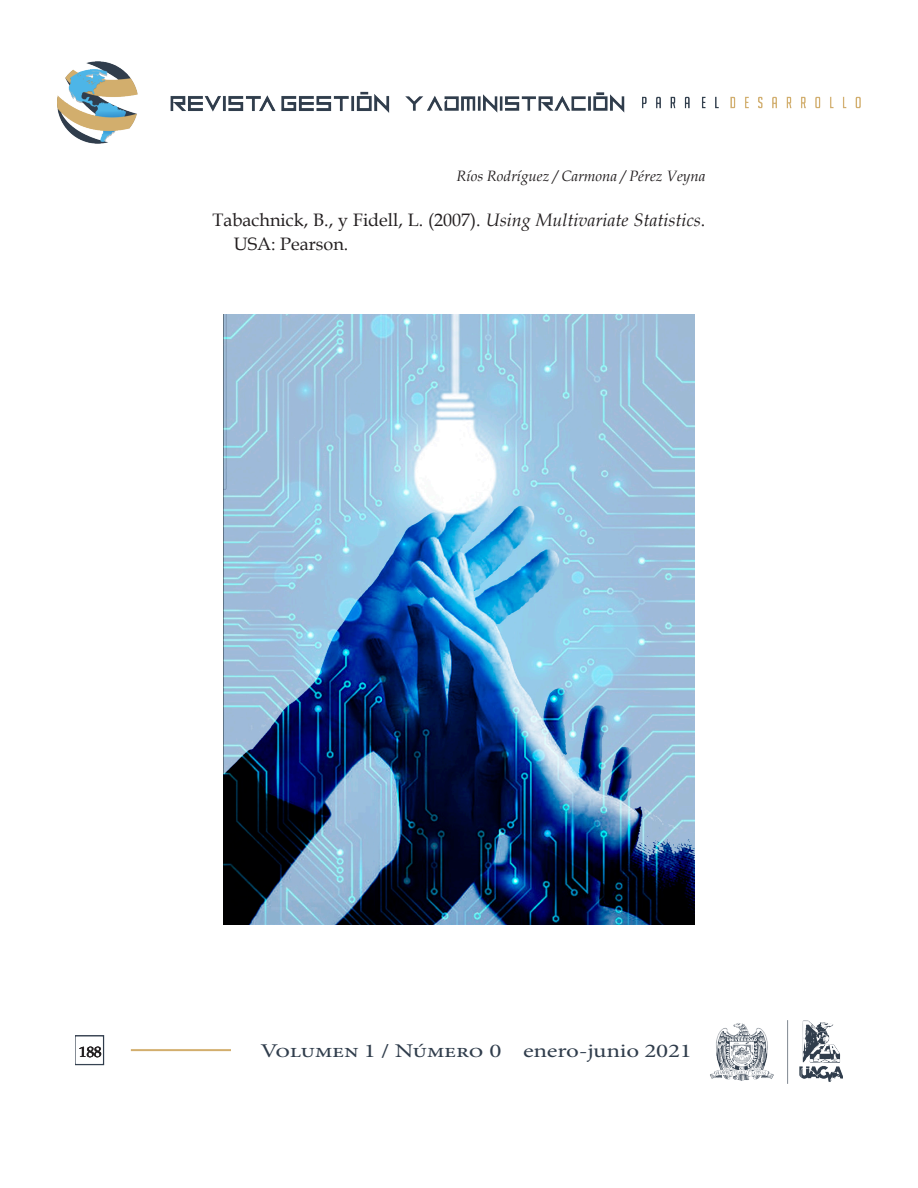
<style>
.page{position:relative;width:918px;height:1188px;background:#fff}
.page>*{position:absolute;margin:0;border:0;box-sizing:border-box;transform-origin:0 0}
.t1{font:19.5px "Minion Pro";letter-spacing:-.01em;color:#303d4c;scale:1.29 1}
.t2{font:18px/24px "Book Antiqua";color:#231f20}
.t3{font:italic 15px "Book Antiqua";color:#231f20}
.t4{font:15px "Book Antiqua";color:#231f20}
.s1{font-style:italic}
</style>
<div class="page">
<img style="left:57px;top:61px;width:804px;height:82px">
<img style="left:710px;top:1020px;width:133px;height:64px">
<img style="left:75px;top:1035px;width:156px;height:31px">
<img style="left:223px;top:315px;width:472px;height:609px">
<p class="t3" style="left:457px;top:166px;width:250px">Ríos Rodríguez / Carmona / Pérez Veyna</p>
<p class="t2" style="left:234px;top:207px;width:473px;text-indent:-21px">Tabachnick, B., y Fidell, L. (2007). <span class="s1">Using Multivariate Statistics</span>.<br>USA: Pearson.</p>
<p class="t4" style="left:79px;top:1041px;width:24px">188</p>
<p class="t1" style="left:260px;top:1038px;width:336px">Volumen 1 / Número 0 enero-junio 2021</p>
</div>
